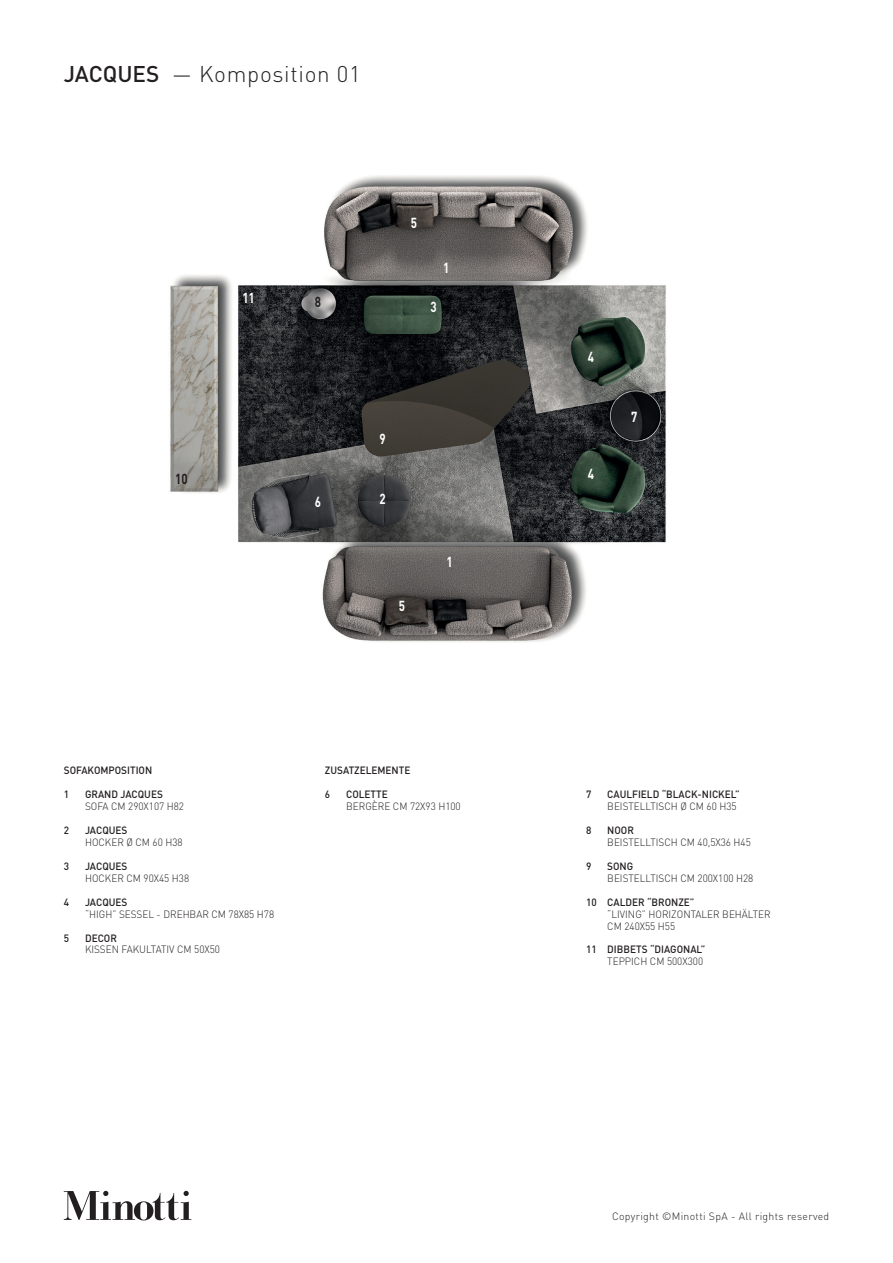
<style>
.page{position:relative;width:893px;height:1263px;background:#fff}
.page>*{position:absolute;margin:0;border:0;box-sizing:border-box;transform-origin:0 0}
.t1{font:300 22.5px "DIN";letter-spacing:.03em;color:#231f20}
.t2{font:700 14.4px "DIN";color:#fff;scale:.8 1}
.t3{font:700 14.4px "DIN";color:#231f20;scale:.8 1}
.t4{font:300 10.5px/12px "DIN";color:#231f20;scale:.95 1}
.t5{font:500 10.5px "DIN";color:#231f20;scale:.95 1}
.t6{font:300 10.5px "DIN";letter-spacing:.03em;color:#231f20}
.s1{font-weight:500}
</style>
<div class="page">
<svg style="left:64px;top:1191px;width:127px;height:29px"></svg>
<img style="left:170px;top:175px;width:496px;height:467px">
<h1 class="t1" style="left:64px;top:60px;width:298px"><span class="s1">JACQUES</span> — Komposition 01</h1>
<h2 class="t2" style="left:242px;top:288px;width:17px">11</h2>
<h2 class="t3" style="left:175px;top:469px;width:17px">10</h2>
<h2 class="t3" style="left:315px;top:293px;width:9px">8</h2>
<h2 class="t2" style="left:411px;top:213px;width:9px">5</h2>
<h2 class="t2" style="left:443px;top:258px;width:9px">1</h2>
<h2 class="t2" style="left:430px;top:298px;width:9px">3</h2>
<h2 class="t2" style="left:379px;top:429px;width:9px">9</h2>
<h2 class="t2" style="left:315px;top:493px;width:9px">6</h2>
<h2 class="t2" style="left:379px;top:489px;width:9px">2</h2>
<h2 class="t2" style="left:399px;top:596px;width:9px">5</h2>
<h2 class="t2" style="left:446px;top:552px;width:9px">1</h2>
<p class="t5" style="left:64px;top:764px;width:95px">SOFAKOMPOSITION</p>
<p class="t5" style="left:64px;top:787px;width:7px">1</p>
<p class="t5" style="left:85px;top:787px;width:84px">GRAND JACQUES</p>
<p class="t4" style="left:85px;top:800px;width:106px">SOFA CM 290X107 H82</p>
<p class="t5" style="left:64px;top:823px;width:7px">2</p>
<p class="t5" style="left:85px;top:823px;width:46px">JACQUES</p>
<p class="t4" style="left:85px;top:836px;width:104px">HOCKER Ø CM 60 H38</p>
<p class="t5" style="left:64px;top:859px;width:7px">3</p>
<p class="t5" style="left:85px;top:859px;width:46px">JACQUES</p>
<p class="t4" style="left:85px;top:872px;width:111px">HOCKER CM 90X45 H38</p>
<p class="t5" style="left:64px;top:895px;width:7px">4</p>
<p class="t5" style="left:85px;top:895px;width:46px">JACQUES</p>
<p class="t4" style="left:85px;top:908px;width:201px">“HIGH” SESSEL - DREHBAR CM 78X85 H78</p>
<p class="t5" style="left:64px;top:931px;width:7px">5</p>
<p class="t5" style="left:85px;top:931px;width:35px">DECOR</p>
<p class="t4" style="left:85px;top:943px;width:144px">KISSEN FAKULTATIV CM 50X50</p>
<p class="t5" style="left:325px;top:764px;width:92px">ZUSATZELEMENTE</p>
<p class="t5" style="left:325px;top:787px;width:7px">6</p>
<p class="t5" style="left:346px;top:787px;width:45px">COLETTE</p>
<p class="t4" style="left:346px;top:800px;width:122px">BERGÈRE CM 72X93 H100</p>
<h2 class="t2" style="left:588px;top:347px;width:9px">4</h2>
<h2 class="t2" style="left:588px;top:464px;width:9px">4</h2>
<h2 class="t2" style="left:631px;top:407px;width:9px">7</h2>
<p class="t5" style="left:586px;top:787px;width:7px">7</p>
<p class="t5" style="left:607px;top:787px;width:141px">CAULFIELD “BLACK-NICKEL”</p>
<p class="t4" style="left:607px;top:800px;width:138px">BEISTELLTISCH Ø CM 60 H35</p>
<p class="t5" style="left:586px;top:823px;width:7px">8</p>
<p class="t5" style="left:607px;top:823px;width:30px">NOOR</p>
<p class="t4" style="left:607px;top:836px;width:153px">BEISTELLTISCH cm 40,5x36 h45</p>
<p class="t5" style="left:586px;top:859px;width:7px">9</p>
<p class="t5" style="left:607px;top:859px;width:29px">SONG</p>
<p class="t4" style="left:607px;top:872px;width:155px">BEISTELLTISCH CM 200X100 H28</p>
<p class="t5" style="left:586px;top:895px;width:116px">10 CALDER “BRONZE”</p>
<p class="t4" style="left:607px;top:908px;width:174px">“LIVING” HORIZONTALER BEHÄLTER<br>CM 240X55 H55</p>
<p class="t5" style="left:586px;top:943px;width:29px">11 dibbets</p>
<p class="t5" style="left:650px;top:943px;width:60px">“DIAGONAL”</p>
<p class="t4" style="left:607px;top:955px;width:102px">TEPPICH cm 500x300</p>
<p class="t6" style="left:612px;top:1210px;width:219px">Copyright ©Minotti SpA - All rights reserved</p>
</div>
